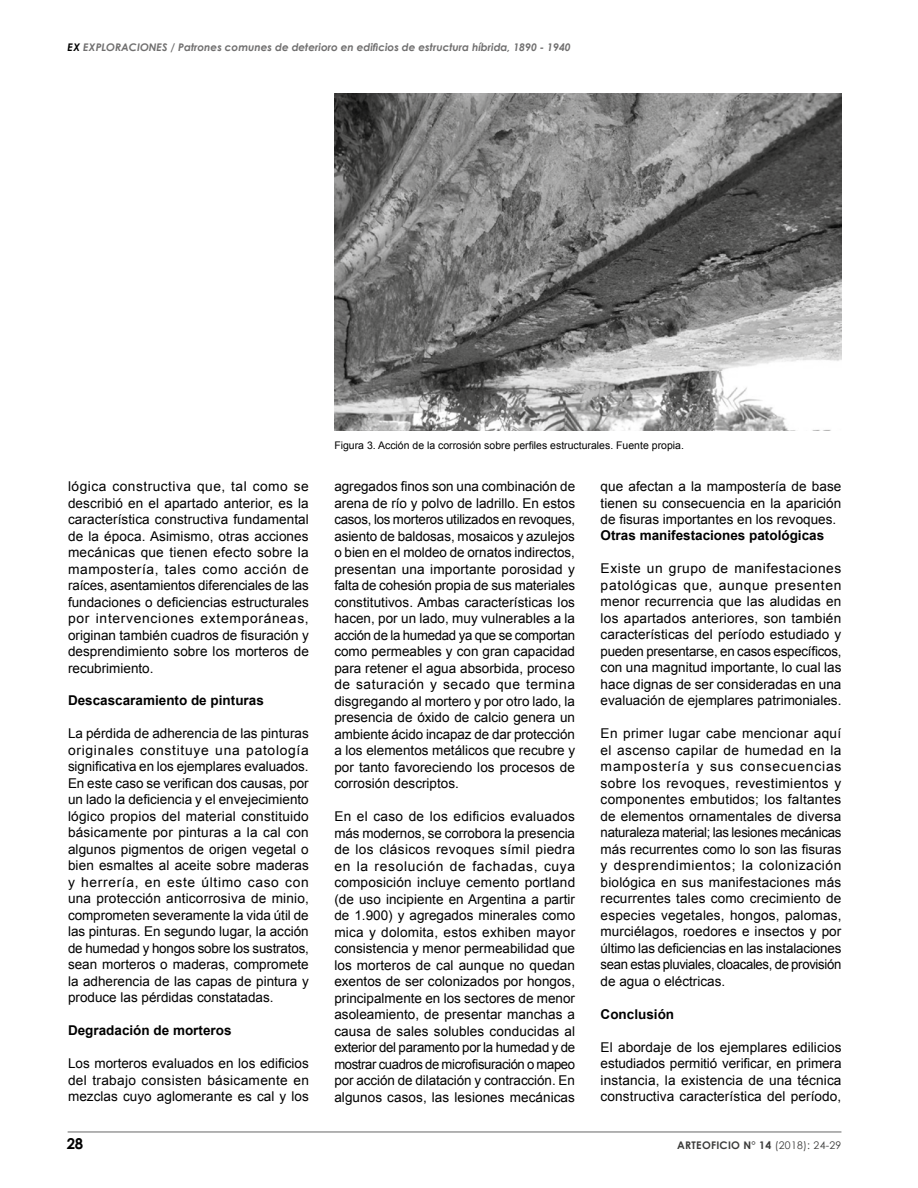
<style>
.page{position:relative;width:918px;height:1188px;background:#fff}
.page>*{position:absolute;margin:0;border:0;box-sizing:border-box;transform-origin:0 0}
.t1{font:700 15px "Century Gothic";color:#000}
.t2{font:13.5px/16.5px "Arial";color:#000;text-align:justify}
.t3{font:700 13.5px "Arial";color:#000}
.t4{font:italic 700 10.5px "Century Gothic";color:#706f6f}
.t5{font:10.5px "Arial";color:#000}
.t6{font:700 10.5px "Century Gothic";letter-spacing:.025em;color:#3c3c3b}
.s1{color:#000}
.s2{font-weight:400}
</style>
<div class="page">
<hr style="left:68px;top:1132px;width:773px;height:1px;background:#000">
<img style="left:334px;top:94px;width:507px;height:337px">
<p class="t4" style="left:68px;top:41px;width:505px"><span class="s1">EX</span> EXPLORACIONES / Patrones comunes de deterioro en edificios de estructura híbrida, 1890 - 1940</p>
<p class="t2" style="left:68px;top:478px;width:242px">lógica constructiva que, tal como se describió en el apartado anterior, es la característica constructiva fundamental de la época. Asimismo, otras acciones mecánicas que tienen efecto sobre la mampostería, tales como acción de raíces, asentamientos diferenciales de las fundaciones o deficiencias estructurales por intervenciones extemporáneas, originan también cuadros de fisuración y desprendimiento sobre los morteros de recubrimiento.</p>
<p class="t3" style="left:68px;top:692px;width:197px">Descascaramiento de pinturas</p>
<p class="t2" style="left:68px;top:725px;width:242px">La pérdida de adherencia de las pinturas originales constituye una patología significativa en los ejemplares evaluados.<br>En este caso se verifican dos causas, por un lado la deficiencia y el envejecimiento lógico propios del material constituido básicamente por pinturas a la cal con algunos pigmentos de origen vegetal o bien esmaltes al aceite sobre maderas y herrería, en este último caso con una protección anticorrosiva de minio, comprometen severamente la vida útil de las pinturas. En segundo lugar, la acción de humedad y hongos sobre los sustratos, sean morteros o maderas, compromete la adherencia de las capas de pintura y produce las pérdidas constatadas.</p>
<p class="t3" style="left:68px;top:1021px;width:165px">Degradación de morteros</p>
<p class="t2" style="left:68px;top:1055px;width:242px">Los morteros evaluados en los edificios del trabajo consisten básicamente en mezclas cuyo aglomerante es cal y los</p>
<p class="t1" style="left:67px;top:1135px;width:18px">28</p>
<p class="t5" style="left:334px;top:438px;width:351px">Figura 3. Acción de la corrosión sobre perfiles estructurales. Fuente propia.</p>
<p class="t2" style="left:334px;top:478px;width:242px">agregados finos son una combinación de arena de río y polvo de ladrillo. En estos casos, los morteros utilizados en revoques, asiento de baldosas, mosaicos y azulejos o bien en el moldeo de ornatos indirectos, presentan una importante porosidad y falta de cohesión propia de sus materiales constitutivos. Ambas características los hacen, por un lado, muy vulnerables a la acción de la humedad ya que se comportan como permeables y con gran capacidad para retener el agua absorbida, proceso de saturación y secado que termina disgregando al mortero y por otro lado, la presencia de óxido de calcio genera un ambiente ácido incapaz de dar protección a los elementos metálicos que recubre y por tanto favoreciendo los procesos de corrosión descriptos.</p>
<p class="t2" style="left:334px;top:808px;width:242px">En el caso de los edificios evaluados más modernos, se corrobora la presencia de los clásicos revoques símil piedra en la resolución de fachadas, cuya composición incluye cemento portland (de uso incipiente en Argentina a partir de 1.900) y agregados minerales como mica y dolomita, estos exhiben mayor consistencia y menor permeabilidad que los morteros de cal aunque no quedan exentos de ser colonizados por hongos, principalmente en los sectores de menor asoleamiento, de presentar manchas a causa de sales solubles conducidas al exterior del paramento por la humedad y de mostrar cuadros de microfisuración o mapeo por acción de dilatación y contracción. En algunos casos, las lesiones mecánicas</p>
<p class="t2" style="left:601px;top:478px;width:242px">que afectan a la mampostería de base tienen su consecuencia en la aparición de fisuras importantes en los revoques.</p>
<p class="t3" style="left:601px;top:527px;width:225px">Otras manifestaciones patológicas</p>
<p class="t2" style="left:601px;top:561px;width:242px">Existe un grupo de manifestaciones patológicas que, aunque presenten menor recurrencia que las aludidas en los apartados anteriores, son también características del período estudiado y pueden presentarse, en casos específicos, con una magnitud importante, lo cual las hace dignas de ser consideradas en una evaluación de ejemplares patrimoniales.</p>
<p class="t2" style="left:601px;top:726px;width:242px">En primer lugar cabe mencionar aquí el ascenso capilar de humedad en la mampostería y sus consecuencias sobre los revoques, revestimientos y componentes embutidos; los faltantes de elementos ornamentales de diversa naturaleza material; las lesiones mecánicas más recurrentes como lo son las fisuras y desprendimientos; la colonización biológica en sus manifestaciones más recurrentes tales como crecimiento de especies vegetales, hongos, palomas, murciélagos, roedores e insectos y por último las deficiencias en las instalaciones sean estas pluviales, cloacales, de provisión de agua o eléctricas.</p>
<p class="t3" style="left:601px;top:1005px;width:75px">Conclusión</p>
<p class="t2" style="left:601px;top:1039px;width:242px">El abordaje de los ejemplares edilicios estudiados permitió verificar, en primera instancia, la existencia de una técnica constructiva característica del período,</p>
<p class="t6" style="left:677px;top:1139px;width:166px">ARTEOFICIO N° 14 <span class="s2">(2018): 24-29</span></p>
</div>
